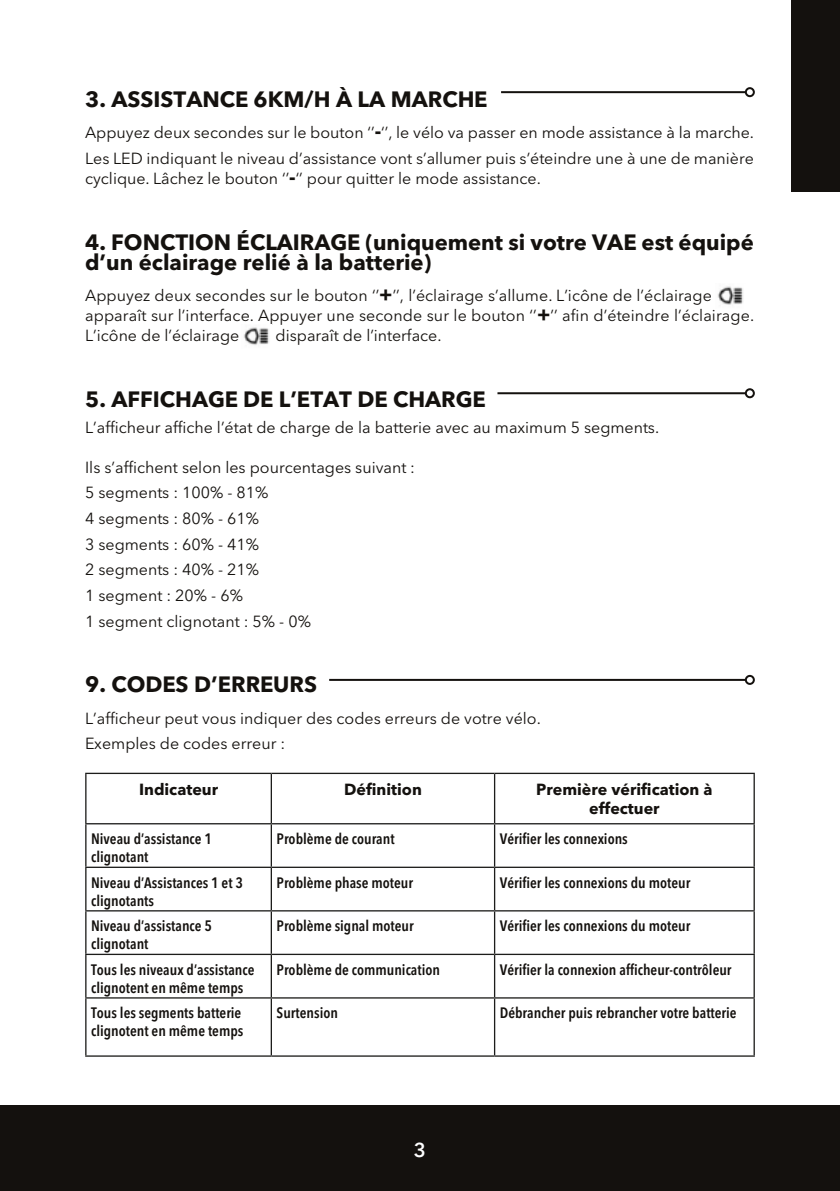
<style>
.page{position:relative;width:840px;height:1191px;background:#fff}
.page>*{position:absolute;margin:0;border:0;box-sizing:border-box;transform-origin:0 0}
.t1{font:700 22px/20px "Avenir Next LT Pro";color:#14110e}
.t2{font:600 20px "Avenir Next LT Pro";color:#fff}
.t3{font:16px/25.6px "Avenir Next LT Pro";color:#14110e}
.t4{font:700 16px/19.2px "Avenir Next LT Pro";color:#14110e;text-align:center}
.t5{font:600 condensed 15px/18px "Avenir Next";color:#14110e}
.s1{font-weight:700;font-size:20px}
</style>
<div class="page">
<div style="left:0;top:1106px;width:839px;height:85px;background:#14110e"></div>
<div style="left:791px;top:0;width:48px;height:191px;background:#14110e"></div>
<hr style="left:497px;top:392px;width:248px;height:2px;background:#14110e">
<div style="left:744px;top:388px;width:10px;height:10px;border:2px solid #14110e;border-radius:50%"></div>
<hr style="left:329px;top:679px;width:416px;height:2px;background:#14110e">
<div style="left:744px;top:675px;width:10px;height:10px;border:2px solid #14110e;border-radius:50%"></div>
<hr style="left:501px;top:91px;width:244px;height:2px;background:#14110e">
<div style="left:744px;top:87px;width:10px;height:10px;border:2px solid #14110e;border-radius:50%"></div>
<img style="left:244px;top:327px;width:25px;height:18px">
<img style="left:718px;top:286px;width:25px;height:19px">
<hr style="left:85px;top:772px;width:186px;height:2px;background:#1d1d1b">
<hr style="left:85px;top:774px;width:1px;height:49px;background:#1d1d1b">
<hr style="left:271px;top:772px;width:223px;height:2px;background:#1d1d1b">
<hr style="left:270px;top:774px;width:2px;height:49px;background:#1d1d1b">
<hr style="left:494px;top:772px;width:260px;height:2px;background:#1d1d1b">
<hr style="left:493px;top:774px;width:2px;height:49px;background:#1d1d1b">
<hr style="left:753px;top:774px;width:1px;height:49px;background:#1d1d1b">
<hr style="left:85px;top:823px;width:186px;height:1px;background:#1d1d1b">
<hr style="left:85px;top:824px;width:1px;height:42px;background:#1d1d1b">
<hr style="left:271px;top:823px;width:223px;height:1px;background:#1d1d1b">
<hr style="left:270px;top:824px;width:2px;height:42px;background:#1d1d1b">
<hr style="left:494px;top:823px;width:260px;height:1px;background:#1d1d1b">
<hr style="left:493px;top:824px;width:2px;height:42px;background:#1d1d1b">
<hr style="left:753px;top:824px;width:1px;height:42px;background:#1d1d1b">
<hr style="left:85px;top:866px;width:186px;height:2px;background:#1d1d1b">
<hr style="left:85px;top:868px;width:1px;height:42px;background:#1d1d1b">
<hr style="left:271px;top:866px;width:223px;height:2px;background:#1d1d1b">
<hr style="left:270px;top:868px;width:2px;height:42px;background:#1d1d1b">
<hr style="left:494px;top:866px;width:260px;height:2px;background:#1d1d1b">
<hr style="left:493px;top:868px;width:2px;height:42px;background:#1d1d1b">
<hr style="left:753px;top:868px;width:1px;height:42px;background:#1d1d1b">
<hr style="left:85px;top:910px;width:186px;height:1px;background:#1d1d1b">
<hr style="left:85px;top:911px;width:1px;height:42px;background:#1d1d1b">
<hr style="left:271px;top:910px;width:223px;height:1px;background:#1d1d1b">
<hr style="left:270px;top:911px;width:2px;height:42px;background:#1d1d1b">
<hr style="left:494px;top:910px;width:260px;height:1px;background:#1d1d1b">
<hr style="left:493px;top:911px;width:2px;height:42px;background:#1d1d1b">
<hr style="left:753px;top:911px;width:1px;height:42px;background:#1d1d1b">
<hr style="left:85px;top:953px;width:186px;height:2px;background:#1d1d1b">
<hr style="left:85px;top:955px;width:1px;height:42px;background:#1d1d1b">
<hr style="left:271px;top:953px;width:223px;height:2px;background:#1d1d1b">
<hr style="left:270px;top:955px;width:2px;height:42px;background:#1d1d1b">
<hr style="left:494px;top:953px;width:260px;height:2px;background:#1d1d1b">
<hr style="left:493px;top:955px;width:2px;height:42px;background:#1d1d1b">
<hr style="left:753px;top:955px;width:1px;height:42px;background:#1d1d1b">
<hr style="left:85px;top:997px;width:186px;height:1px;background:#1d1d1b">
<hr style="left:85px;top:998px;width:1px;height:57px;background:#1d1d1b">
<hr style="left:271px;top:997px;width:223px;height:1px;background:#1d1d1b">
<hr style="left:270px;top:998px;width:2px;height:57px;background:#1d1d1b">
<hr style="left:494px;top:997px;width:260px;height:1px;background:#1d1d1b">
<hr style="left:493px;top:998px;width:2px;height:57px;background:#1d1d1b">
<hr style="left:753px;top:998px;width:1px;height:57px;background:#1d1d1b">
<hr style="left:85px;top:1055px;width:186px;height:1px;background:#1d1d1b">
<hr style="left:271px;top:1055px;width:223px;height:1px;background:#1d1d1b">
<hr style="left:494px;top:1055px;width:260px;height:1px;background:#1d1d1b">
<h1 class="t1" style="left:85px;top:89px;width:403px">3. ASSISTANCE 6KM/H À LA MARCHE</h1>
<p class="t3" style="left:85px;top:119px;width:670px">Appuyez deux secondes sur le bouton ‘’<span class="s1">-</span>‘’, le vélo va passer en mode assistance à la marche.<br>Les LED indiquant le niveau d’assistance vont s’allumer puis s’éteindre une à une de manière</p>
<p class="t3" style="left:85px;top:165px;width:457px">cyclique. Lâchez le bouton ‘’<span class="s1">-</span>‘’ pour quitter le mode assistance.</p>
<h1 class="t1" style="left:85px;top:232px;width:669px">4. FONCTION ÉCLAIRAGE (uniquement si votre VAE est équipé d’un éclairage relié à la batterie)</h1>
<p class="t3" style="left:85px;top:285px;width:670px;line-height:20px">Appuyez deux secondes sur le bouton ‘’<span class="s1">+</span>’’, l’éclairage s’allume. L’icône de l’éclairage apparaît sur l’interface. Appuyer une seconde sur le bouton ‘’<span class="s1">+</span>’’ afin d’éteindre l’éclairage.<br>L’icône de l’éclairage</p>
<p class="t3" style="left:275px;top:322px;width:167px">disparaît de l’interface.</p>
<h1 class="t1" style="left:85px;top:389px;width:402px">5. AFFICHAGE DE L’ETAT DE CHARGE</h1>
<p class="t3" style="left:85px;top:413px;width:575px">L’afficheur affiche l’état de charge de la batterie avec au maximum 5 segments.</p>
<p class="t3" style="left:85px;top:453px;width:331px">Ils s’affichent selon les pourcentages suivant :<br>5 segments : 100% - 81%<br>4 segments : 80% - 61%<br>3 segments : 60% - 41%<br>2 segments : 40% - 21%<br>1 segment : 20% - 6%<br>1 segment clignotant : 5% - 0%</p>
<h1 class="t1" style="left:85px;top:674px;width:233px">9. CODES D’ERREURS</h1>
<p class="t3" style="left:85px;top:704px;width:457px">L’afficheur peut vous indiquer des codes erreurs de votre vélo.<br>Exemples de codes erreur :</p>
<p class="t4" style="left:139px;top:779px;width:80px">Indicateur</p>
<p class="t4" style="left:344px;top:779px;width:79px">Définition</p>
<p class="t4" style="left:536px;top:779px;width:178px">Première vérification à effectuer</p>
<p class="t5" style="left:91px;top:829px;width:122px">Niveau d’assistance 1 clignotant</p>
<p class="t5" style="left:276px;top:829px;width:119px">Problème de courant</p>
<p class="t5" style="left:499px;top:829px;width:129px">Vérifier les connexions</p>
<p class="t5" style="left:91px;top:873px;width:153px">Niveau d’Assistances 1 et 3 clignotants</p>
<p class="t5" style="left:276px;top:873px;width:138px">Problème phase moteur</p>
<p class="t5" style="left:499px;top:873px;width:192px">Vérifier les connexions du moteur</p>
<p class="t5" style="left:91px;top:916px;width:122px">Niveau d’assistance 5 clignotant</p>
<p class="t5" style="left:276px;top:916px;width:138px">Problème signal moteur</p>
<p class="t5" style="left:499px;top:916px;width:192px">Vérifier les connexions du moteur</p>
<p class="t5" style="left:91px;top:960px;width:165px">Tous les niveaux d’assistance clignotent en même temps</p>
<p class="t5" style="left:276px;top:960px;width:165px">Problème de communication</p>
<p class="t5" style="left:499px;top:960px;width:233px">Vérifier la connexion afficheur-contrôleur</p>
<p class="t5" style="left:91px;top:1004px;width:154px">Tous les segments batterie clignotent en même temps</p>
<p class="t5" style="left:276px;top:1004px;width:63px">Surtension</p>
<p class="t5" style="left:499px;top:1004px;width:238px">Débrancher puis rebrancher votre batterie</p>
<p class="t2" style="left:413px;top:1133px;width:14px">3</p>
</div>
